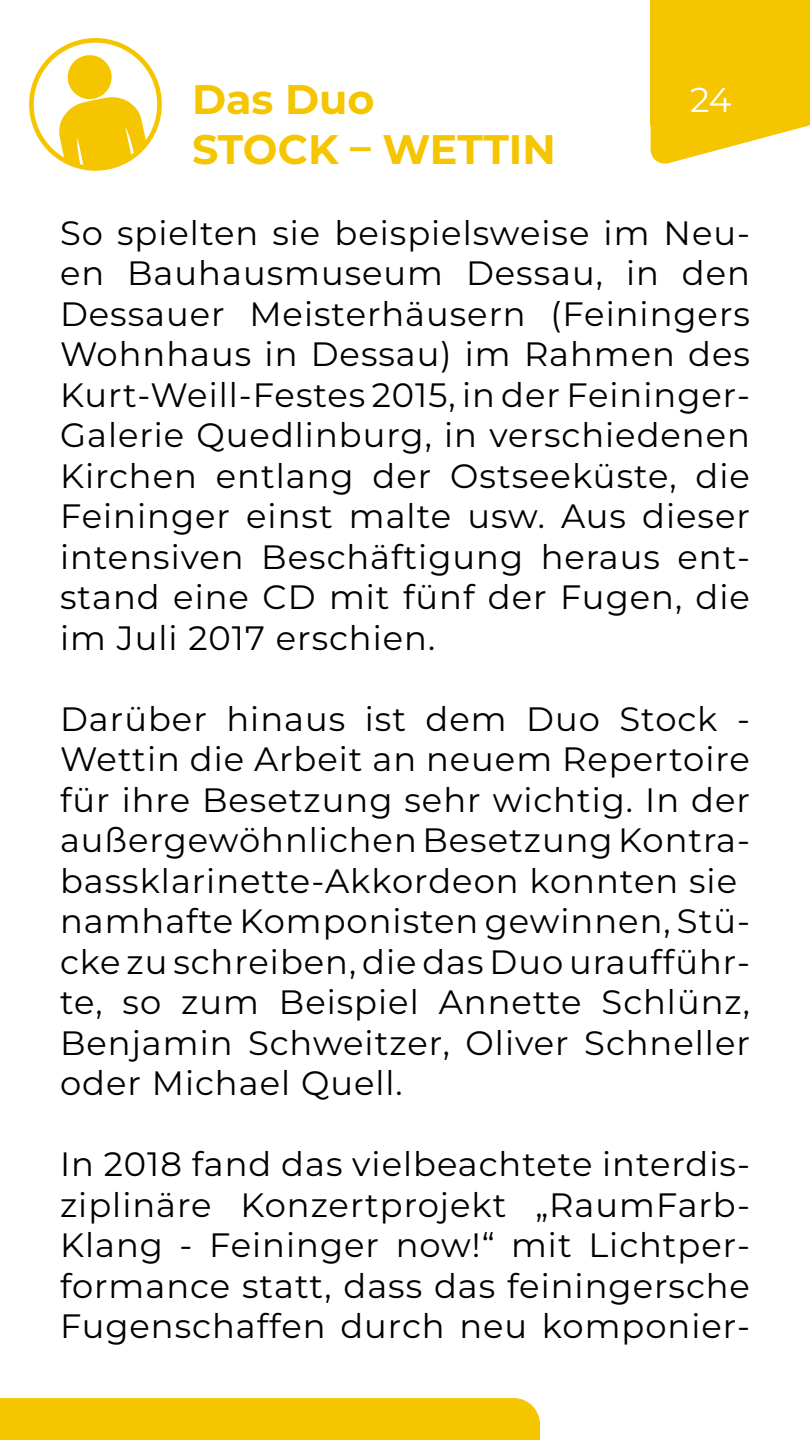
<style>
.page{position:relative;width:810px;height:1440px;background:#fff}
.page>*{position:absolute;margin:0;border:0;box-sizing:border-box;transform-origin:0 0}
.t1{font:700 41.25px/49.5px "Montserrat";color:#f5c500}
.t2{font:34.5px "Montserrat";color:#fff}
.t3{font:33.75px/40.5px "Montserrat";letter-spacing:.03em;color:#000;text-align:justify}
</style>
<div class="page">
<svg style="left:29px;top:38px;width:133px;height:133px"></svg>
<div style="left:651px;top:0;width:159px;height:125px;background:#f5c500"></div>
<svg style="left:651px;top:125px;width:159px;height:39px"></svg>
<div style="left:0;top:1398px;width:540px;height:42px;background:#f5c500"></div>
<p class="t1" style="left:192px;top:74px;width:365px">Das Duo<br>STOCK – WETTIN</p>
<p class="t2" style="left:690px;top:76px;width:43px">24</p>
<p class="t3" style="left:60px;top:212px;width:692px">So spielten sie beispielsweise im Neu&shy;en Bauhausmuseum Dessau, in den Dessauer Meisterhäusern (Feiningers Wohnhaus in Dessau) im Rahmen des Kurt-Weill-Festes 2015, in der Feininger-Galerie Quedlinburg, in verschiedenen Kirchen entlang der Ostseeküste, die Feininger einst malte usw. Aus dieser intensiven Beschäftigung heraus ent&shy;stand eine CD mit fünf der Fugen, die im Juli 2017 erschien.</p>
<p class="t3" style="left:60px;top:698px;width:692px;text-align:left">Darüber hinaus ist dem Duo Stock - Wettin die Arbeit an neuem Repertoire für ihre Besetzung sehr wichtig. In der außergewöhnlichen Besetzung Kontra&shy;bassklarinette-Akkordeon konnten sie namhafte Komponisten gewinnen, Stü&shy;cke zu schreiben, die das Duo uraufführ&shy;te, so zum Beispiel Annette Schlünz, Benjamin Schweitzer, Oliver Schneller oder Michael Quell.</p>
<p class="t3" style="left:60px;top:1143px;width:692px">In 2018 fand das vielbeachtete interdis&shy;ziplinäre Konzertprojekt „RaumFarb-Klang - Feininger now!“ mit Lichtper&shy;formance statt, dass das feiningersche Fugenschaffen durch neu komponier-</p>
</div>
